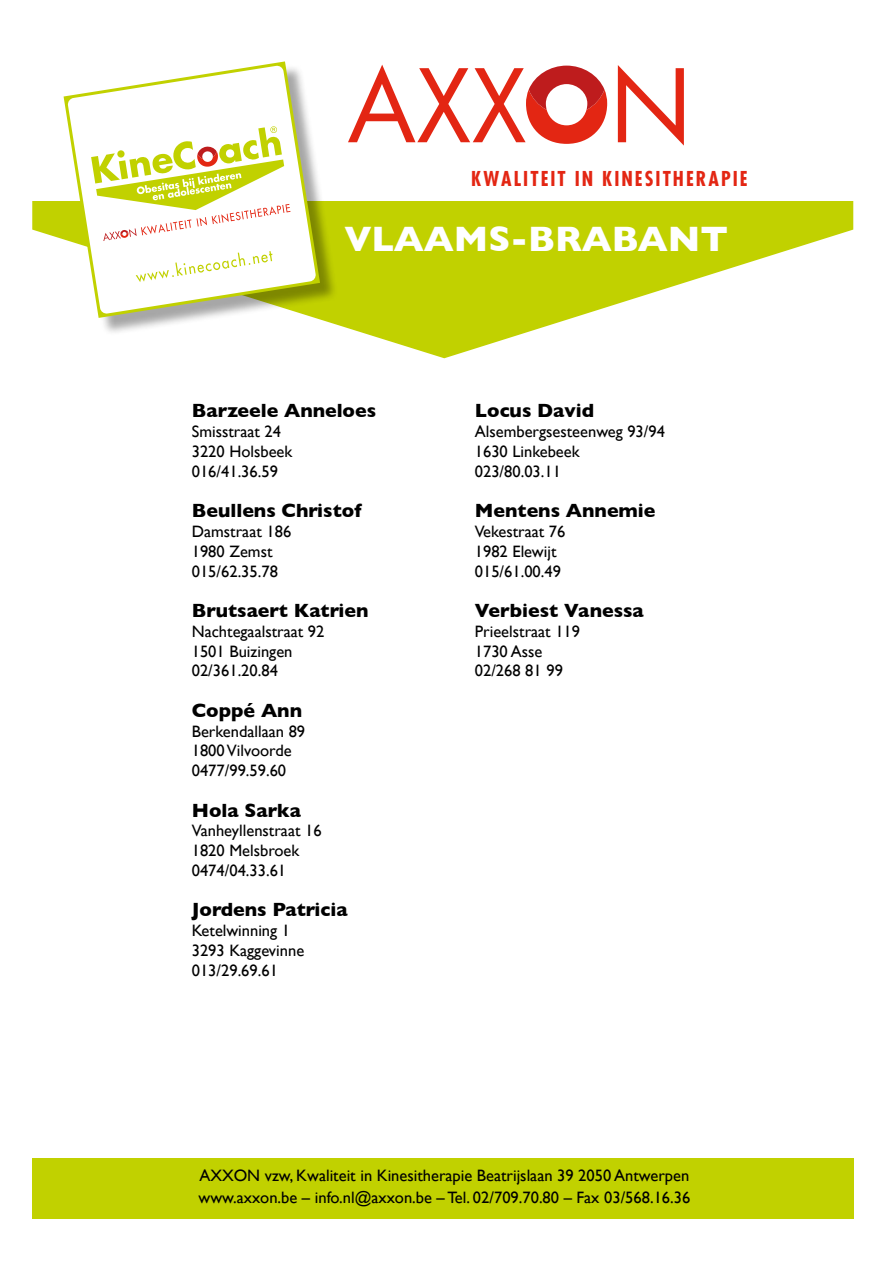
<style>
.page{position:relative;width:893px;height:1263px;background:#fff}
.page>*{position:absolute;margin:0;border:0;box-sizing:border-box;transform-origin:0 0}
.t1{font:700 36px "Gill Sans";color:#fff}
.t2{font:700 condensed 19.95px "Futura";letter-spacing:.1em;color:#e32613}
.t3{font:700 19.5px "Gill Sans";color:#000}
.t4{font:16.5px/19.8px "Gill Sans";color:#000}
</style>
<div class="page">
<svg style="left:32px;top:201px;width:821px;height:157px;fill:#c1d100"></svg>
<div style="left:32px;top:1158px;width:821px;height:60px;background:#c1d100"></div>
<svg style="left:348px;top:65px;width:259px;height:79px"></svg>
<svg style="left:618px;top:65px;width:66px;height:81px"></svg>
<div style="left:66px;top:64px;width:272px;height:272px;background:#000;opacity:.35"></div>
<svg style="left:64px;top:61px;width:256px;height:257px"></svg>
<svg style="left:67px;top:65px;width:249px;height:249px"></svg>
<svg style="left:136px;top:251px;width:136px;height:31px"></svg>
<svg style="left:91px;top:126px;width:199px;height:115px"></svg>
<p class="t2" style="left:471px;top:165px;width:278px">KWALITEIT IN KINESITHERAPIE</p>
<h1 class="t1" style="left:344px;top:211px;width:385px">VLAAMS-BRABANT</h1>
<p class="t3" style="left:192px;top:395px;width:186px">Barzeele Anneloes</p>
<p class="t4" style="left:192px;top:421px;width:102px">Smisstraat 24<br>3220 Holsbeek<br>016/41.36.59</p>
<p class="t3" style="left:192px;top:495px;width:171px">Beullens Christof</p>
<p class="t4" style="left:192px;top:521px;width:101px">Damstraat 186<br>1980 Zemst<br>015/62.35.78</p>
<p class="t3" style="left:192px;top:595px;width:178px">Brutsaert Katrien</p>
<p class="t4" style="left:192px;top:621px;width:134px">Nachtegaalstraat 92<br>1501 Buizingen<br>02/361.20.84</p>
<p class="t3" style="left:192px;top:695px;width:112px">Coppé Ann</p>
<p class="t4" style="left:192px;top:721px;width:115px">Berkendallaan 89<br>1800 Vilvoorde<br>0477/99.59.60</p>
<p class="t3" style="left:192px;top:794px;width:111px">Hola Sarka</p>
<p class="t4" style="left:192px;top:821px;width:131px">Vanheyllenstraat 16<br>1820 Melsbroek<br>0474/04.33.61</p>
<p class="t3" style="left:192px;top:894px;width:157px">Jordens Patricia</p>
<p class="t4" style="left:192px;top:921px;width:114px">Ketelwinning 1<br>3293 Kaggevinne<br>013/29.69.61</p>
<p class="t3" style="left:475px;top:395px;width:121px">Locus David</p>
<p class="t4" style="left:475px;top:421px;width:192px">Alsembergsesteenweg 93/94<br>1630 Linkebeek<br>023/80.03.11</p>
<p class="t3" style="left:475px;top:495px;width:182px">Mentens Annemie</p>
<p class="t4" style="left:475px;top:521px;width:92px">Vekestraat 76<br>1982 Elewijt<br>015/61.00.49</p>
<p class="t3" style="left:475px;top:595px;width:170px">Verbiest Vanessa</p>
<p class="t4" style="left:475px;top:621px;width:107px">Prieelstraat 119<br>1730 Asse<br>02/268 81 99</p>
<p class="t4" style="left:198px;top:1164px;width:493px;line-height:22.5px">AXXON vzw, Kwaliteit in Kinesitherapie Beatrijslaan 39 2050 Antwerpen www.axxon.be – info.nl@axxon.be – Tel. 02/709.70.80 – Fax 03/568.16.36</p>
</div>
